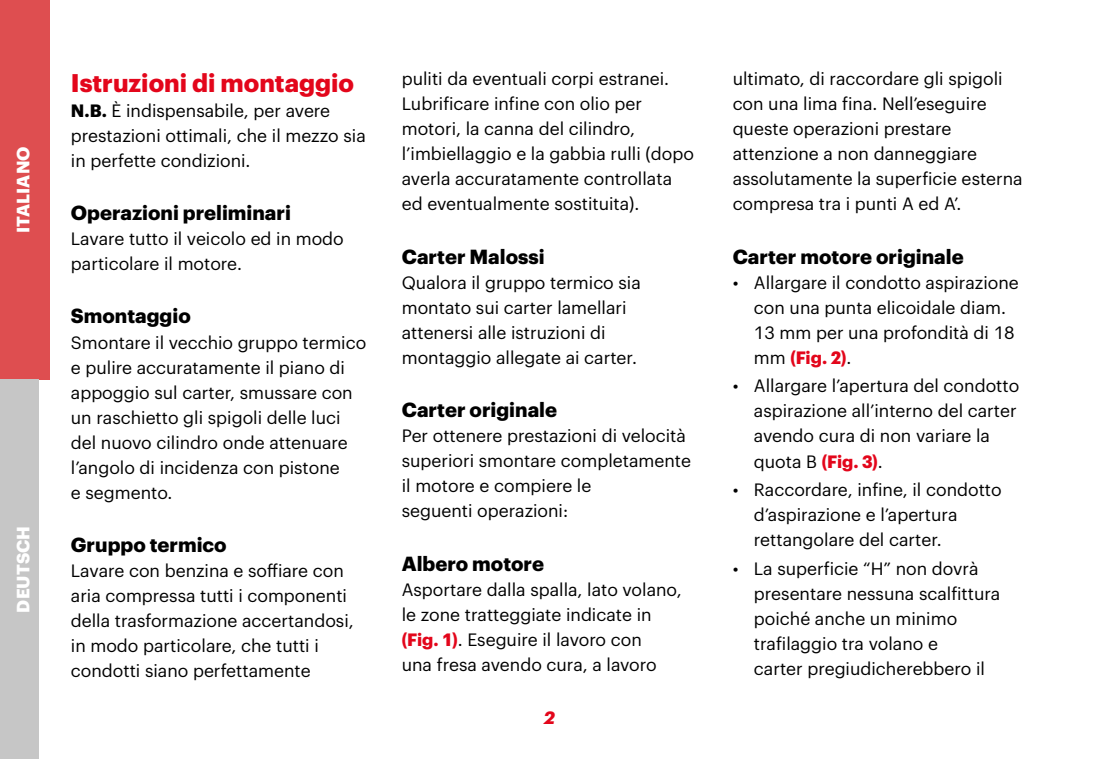
<style>
.page{position:relative;width:1099px;height:759px;background:#fff}
.page>*{position:absolute;margin:0;border:0;box-sizing:border-box;transform-origin:0 0}
.Sottotitolo_10_pt{font:700 25px "Graphik";color:#e3061b}
.Titoletto_nel_testo{font:700 20px "Graphik";color:#000}
.Testo_Normale_7_pt{font:17.5px/25px "Graphik";color:#000}
.t1{font:700 17.5px "Graphik";letter-spacing:.005em;color:#fff}
.t2{font:italic 700 17.5px "Graphik";color:#e3061b}
.s1{font-weight:700}
.s2{font-weight:700;color:#e3061b}
</style>
<div class="page">
<div style="left:0;top:0;width:50px;height:379px;background:#de4e50"></div>
<div style="left:0;top:379px;width:39px;height:379px;background:#c6c6c6"></div>
<p class="t1" style="left:10px;top:233px;width:88px;rotate:-90deg">ITALIANO</p>
<p class="t1" style="left:10px;top:612px;width:88px;rotate:-90deg">DEUTSCH</p>
<p class="Sottotitolo_10_pt" style="left:71px;top:63px;width:285px">Istruzioni di montaggio</p>
<p class="Testo_Normale_7_pt" style="left:71px;top:96px;width:296px"><span class="s1">N.B.</span> È indispensabile, per avere prestazioni ottimali, che il mezzo sia in perfette condizioni.</p>
<p class="Titoletto_nel_testo" style="left:71px;top:197px;width:221px">Operazioni preliminari</p>
<p class="Testo_Normale_7_pt" style="left:71px;top:225px;width:274px">Lavare tutto il veicolo ed in modo particolare il motore.</p>
<p class="Titoletto_nel_testo" style="left:71px;top:300px;width:121px">Smontaggio</p>
<p class="Testo_Normale_7_pt" style="left:71px;top:328px;width:297px">Smontare il vecchio gruppo termico e pulire accuratamente il piano di appoggio sul carter, smussare con un raschietto gli spigoli delle luci del nuovo cilindro onde attenuare l’angolo di incidenza con pistone<br>e segmento.</p>
<p class="Titoletto_nel_testo" style="left:71px;top:529px;width:157px">Gruppo termico</p>
<p class="Testo_Normale_7_pt" style="left:71px;top:556px;width:284px">Lavare con benzina e soffiare con aria compressa tutti i componenti della trasformazione accertandosi, in modo particolare, che tutti i condotti siano perfettamente</p>
<p class="Testo_Normale_7_pt" style="left:402px;top:65px;width:293px">puliti da eventuali corpi estranei.<br>Lubrificare infine con olio per motori, la canna del cilindro, l’imbiellaggio e la gabbia rulli (dopo averla accuratamente controllata ed eventualmente sostituita).</p>
<p class="Titoletto_nel_testo" style="left:402px;top:241px;width:144px">Carter Malossi</p>
<p class="Testo_Normale_7_pt" style="left:402px;top:268px;width:240px">Qualora il gruppo termico sia montato sui carter lamellari attenersi alle istruzioni di montaggio allegate ai carter.</p>
<p class="Titoletto_nel_testo" style="left:402px;top:394px;width:157px">Carter originale</p>
<p class="Testo_Normale_7_pt" style="left:402px;top:422px;width:291px">Per ottenere prestazioni di velocità superiori smontare completamente il motore e compiere le<br>seguenti operazioni:</p>
<p class="Titoletto_nel_testo" style="left:402px;top:547px;width:144px">Albero motore</p>
<p class="Testo_Normale_7_pt" style="left:402px;top:575px;width:281px">Asportare dalla spalla, lato volano, le zone tratteggiate indicate in <span class="s2">(Fig. 1)</span>. Eseguire il lavoro con<br>una fresa avendo cura, a lavoro</p>
<p class="t2" style="left:544px;top:703px;width:12px">2</p>
<p class="Testo_Normale_7_pt" style="left:732px;top:65px;width:291px">ultimato, di raccordare gli spigoli con una lima fina. Nell’eseguire queste operazioni prestare attenzione a non danneggiare assolutamente la superficie esterna compresa tra i punti A ed A’.</p>
<p class="Titoletto_nel_testo" style="left:732px;top:241px;width:232px">Carter motore originale</p>
<p class="Testo_Normale_7_pt" style="left:754px;top:268px;width:266px;text-indent:-21px">• Allargare il condotto aspirazione con una punta elicoidale diam.<br>13 mm per una profondità di 18 mm <span class="s2">(Fig. 2)</span>.</p>
<p class="Testo_Normale_7_pt" style="left:754px;top:372px;width:267px;text-indent:-21px">• Allargare l’apertura del condotto aspirazione all’interno del carter avendo cura di non variare la quota B <span class="s2">(Fig. 3)</span>.</p>
<p class="Testo_Normale_7_pt" style="left:754px;top:475px;width:249px;text-indent:-21px">• Raccordare, infine, il condotto d’aspirazione e l’apertura rettangolare del carter.</p>
<p class="Testo_Normale_7_pt" style="left:754px;top:554px;width:248px;text-indent:-21px">• La superficie “H” non dovrà presentare nessuna scalfittura poiché anche un minimo trafilaggio tra volano e<br>carter pregiudicherebbero il</p>
</div>
